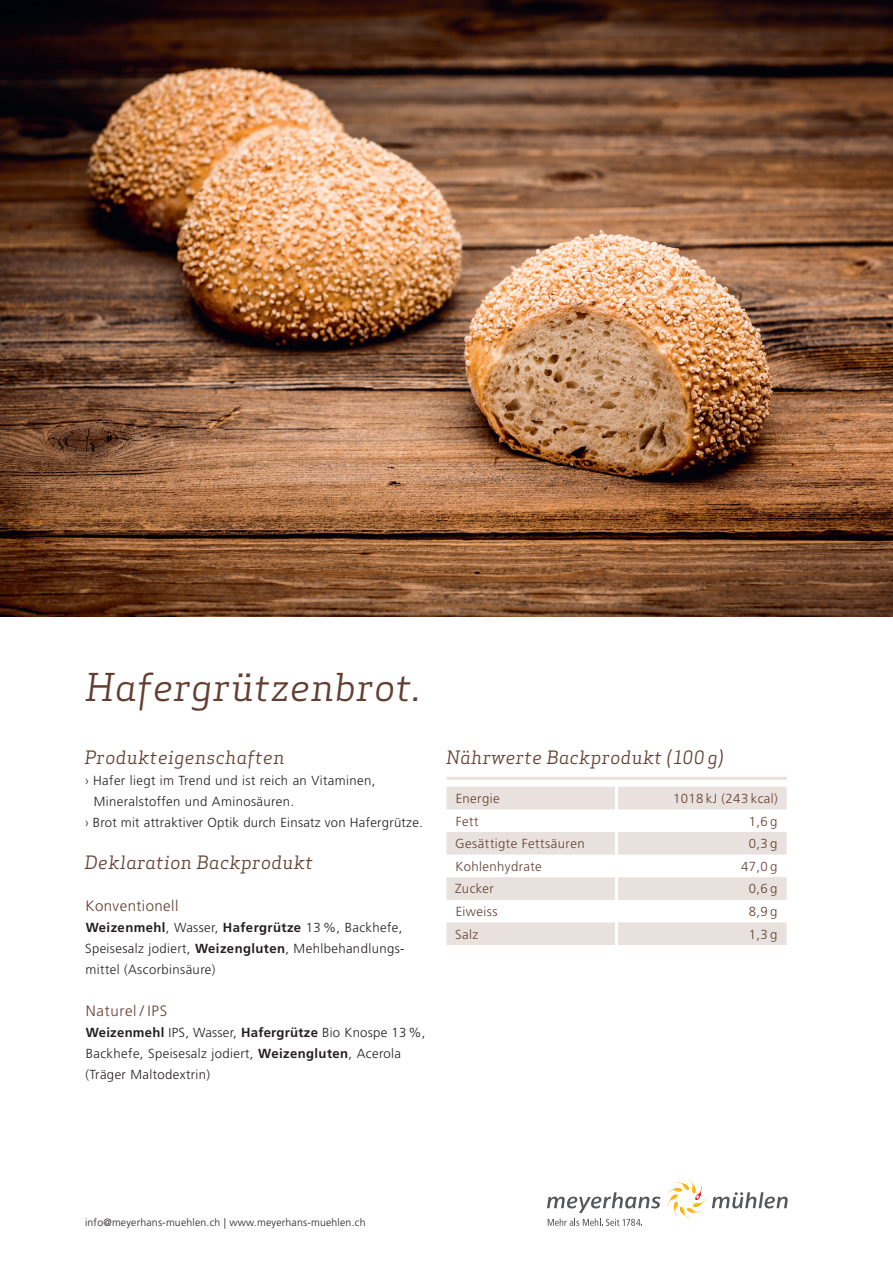
<style>
.page{position:relative;width:893px;height:1263px;background:#fff}
.page>*{position:absolute;margin:0;border:0;box-sizing:border-box;transform-origin:0 0}
.t1{font:italic 37.5px "Apex Serif";letter-spacing:.02em;color:#633f31}
.t2{font:italic 18px "Apex Serif";letter-spacing:.03em;color:#633f31}
.t3{font:300 15px "Frutiger LT";letter-spacing:.03em;color:#633f31}
.t4{font:300 15px "Frutiger LT";letter-spacing:.05em;color:#633f31}
.t5{font:300 13.2px/21px "Frutiger LT";letter-spacing:.03em;color:#231f20}
.t6{font:300 13.2px "Frutiger LT";letter-spacing:.03em;color:#633f31}
.t7{font:300 10.5px "Frutiger LT";letter-spacing:.02em;color:#231f20}
.s1{font-weight:700}
</style>
<div class="page">
<svg style="left:446px;top:787px;width:341px;height:158px;fill:#e9e1dd"></svg>
<hr style="left:446px;top:777px;width:171px;height:3px;background:#e9e1dd">
<hr style="left:617px;top:777px;width:170px;height:3px;background:#e9e1dd">
<hr style="left:615px;top:787px;width:3px;height:22px;background:#fff">
<hr style="left:615px;top:809px;width:3px;height:23px;background:#fff">
<hr style="left:615px;top:832px;width:3px;height:22px;background:#fff">
<hr style="left:615px;top:854px;width:3px;height:23px;background:#fff">
<hr style="left:615px;top:877px;width:3px;height:23px;background:#fff">
<hr style="left:615px;top:900px;width:3px;height:22px;background:#fff">
<hr style="left:615px;top:922px;width:3px;height:23px;background:#fff">
<svg style="left:712px;top:1192px;width:76px;height:16px"></svg>
<svg style="left:667px;top:1179px;width:39px;height:39px"></svg>
<svg style="left:547px;top:1192px;width:113px;height:34px"></svg>
<img style="left:0;top:0;width:893px;height:617px">
<h1 class="t1" style="left:85px;top:663px;width:337px">Hafergrützenbrot.</h1>
<h2 class="t2" style="left:85px;top:746px;width:201px">Produkteigenschaften</h2>
<p class="t5" style="left:85px;top:770px;width:292px">› Hafer liegt im Trend und ist reich an Vitaminen,</p>
<p class="t5" style="left:94px;top:791px;width:202px">Mineralstoffen und Aminosäuren.</p>
<p class="t5" style="left:85px;top:812px;width:339px">› Brot mit attraktiver Optik durch Einsatz von Hafergrütze.</p>
<h2 class="t2" style="left:85px;top:851px;width:230px">Deklaration Backprodukt</h2>
<p class="t3" style="left:85px;top:897px;width:94px">Konventionell</p>
<p class="t5" style="left:85px;top:917px;width:321px"><span class="s1">Weizenmehl</span>, Wasser, <span class="s1">Hafergrütze</span> 13 %, Backhefe,<br>Speisesalz jodiert, <span class="s1">Weizengluten</span>, Mehlbehandlungs&shy;mittel (Ascorbinsäure)</p>
<p class="t4" style="left:86px;top:1002px;width:83px">Naturel / IPS</p>
<p class="t5" style="left:85px;top:1022px;width:342px"><span class="s1">Weizenmehl</span> IPS, Wasser, <span class="s1">Hafergrütze</span> Bio Knospe 13%,<br>Backhefe, Speisesalz jodiert, <span class="s1">Weizengluten</span>, Acerola (Träger Maltodextrin)</p>
<h2 class="t2" style="left:446px;top:746px;width:279px">Nährwerte Backprodukt (100 g)</h2>
<p class="t6" style="left:456px;top:791px;width:46px">Energie</p>
<p class="t6" style="left:673px;top:791px;width:106px">1018 kJ (243 kcal)</p>
<p class="t6" style="left:456px;top:813px;width:24px">Fett</p>
<p class="t6" style="left:749px;top:813px;width:30px">1,6 g</p>
<p class="t6" style="left:455px;top:836px;width:131px">Gesättigte Fettsäuren</p>
<p class="t6" style="left:749px;top:836px;width:30px">0,3 g</p>
<p class="t6" style="left:456px;top:859px;width:88px">Kohlenhydrate</p>
<p class="t6" style="left:741px;top:859px;width:38px">47,0 g</p>
<p class="t6" style="left:455px;top:881px;width:40px">Zucker</p>
<p class="t6" style="left:749px;top:881px;width:30px">0,6 g</p>
<p class="t6" style="left:456px;top:904px;width:44px">Eiweiss</p>
<p class="t6" style="left:749px;top:904px;width:30px">8,9 g</p>
<p class="t6" style="left:455px;top:926px;width:25px">Salz</p>
<p class="t6" style="left:749px;top:926px;width:30px">1,3 g</p>
<p class="t7" style="left:85px;top:1216px;width:282px">info@meyerhans-muehlen.ch | www.meyerhans-muehlen.ch</p>
</div>
